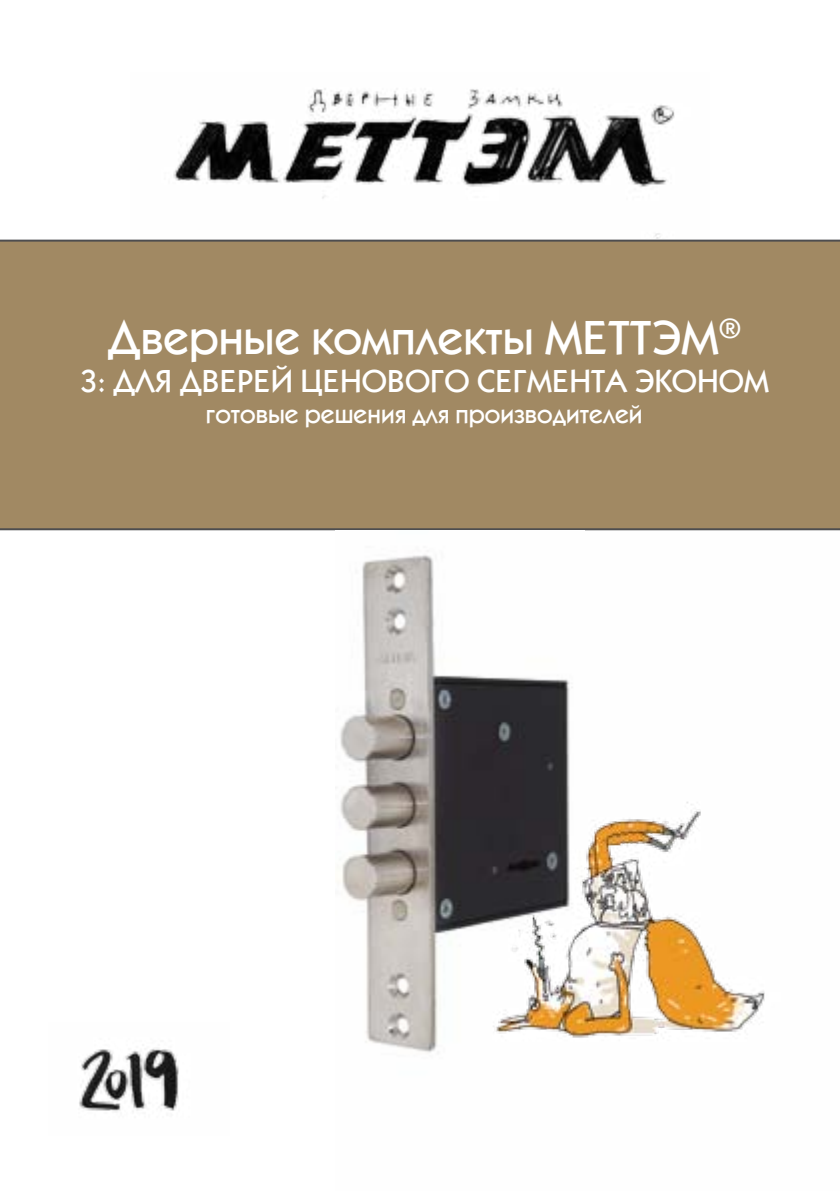
<style>
.page{position:relative;width:840px;height:1191px;background:#fff}
.page>*{position:absolute;margin:0;border:0;box-sizing:border-box;transform-origin:0 0}
.t1{font:500 48px "Kabel CTT";color:#fff}
.t2{font:500 32px "Kabel CTT";color:#fff}
.t3{font:500 26px "Kabel CTT";color:#fff}
</style>
<div class="page">
<img style="left:173px;top:88px;width:502px;height:150px">
<div style="left:0;top:240px;width:839px;height:290px;background:#a18963"></div>
<img style="left:340px;top:530px;width:499px;height:523px">
<img style="left:79px;top:1048px;width:100px;height:64px">
<h1 class="t1" style="left:107px;top:311px;width:635px">Дверные комплекты МЕТТЭМ<sup>®</sup></h1>
<p class="t2" style="left:79px;top:364px;width:690px">3: ДЛЯ ДВЕРЕЙ ЦЕНОВОГО СЕГМЕНТА ЭКОНОМ</p>
<p class="t3" style="left:206px;top:400px;width:438px">готовые решения для производителей</p>
</div>
